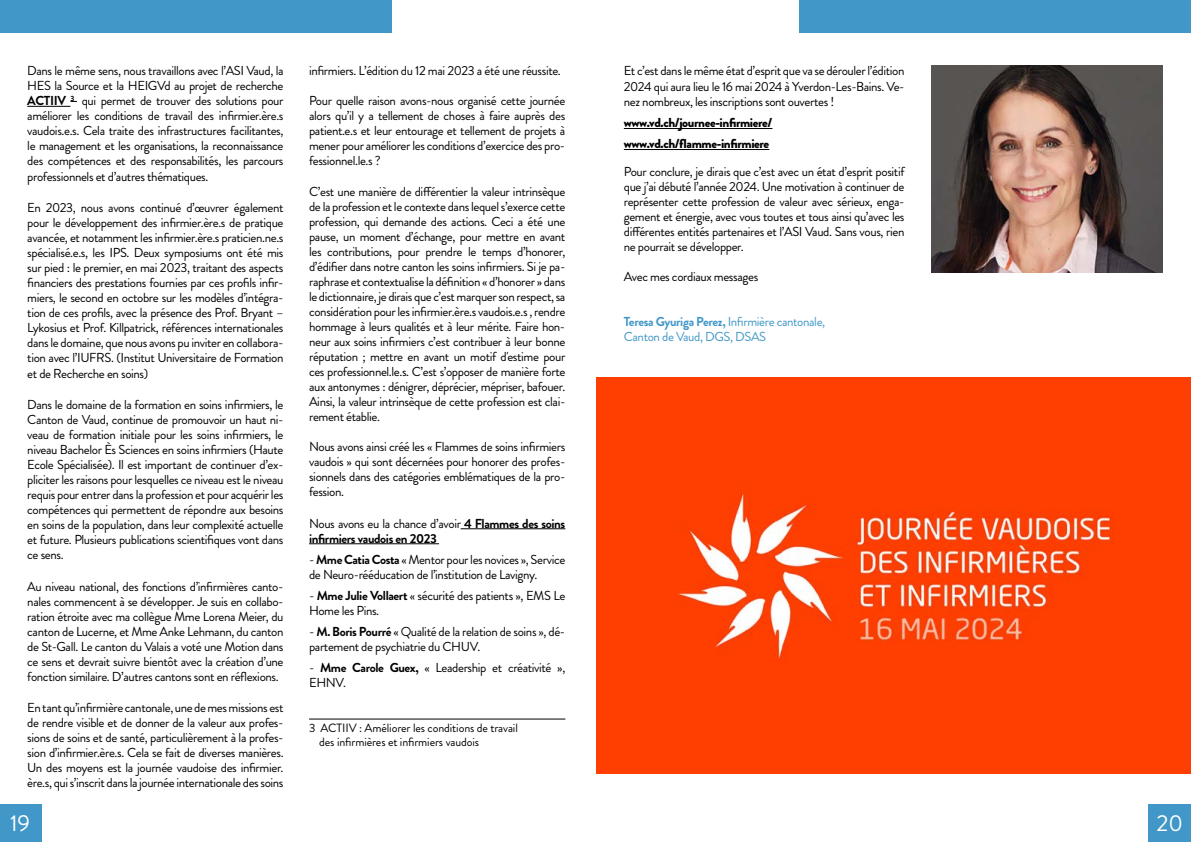
<style>
.page{position:relative;width:1191px;height:842px;background:#fff}
.page>*{position:absolute;margin:0;border:0;box-sizing:border-box;transform-origin:0 0}
.t1{font:23px "Brandon Grotesque";color:#fff}
.t2{font:13px/15px "Brandon Grotesque";letter-spacing:-.03em;color:#000;text-align:justify}
.t3{font:700 13px/15px "Brandon Grotesque";letter-spacing:-.03em;color:#000}
.t4{font:13px/15px "Brandon Grotesque";letter-spacing:-.03em;color:#4197c7}
.t5{font:900 13px/21px "Brandon Grotesque";letter-spacing:-.03em;color:#000}
.t6{font:12px/14px "Brandon Grotesque";letter-spacing:-.01em;color:#000}
.s1{font-weight:700}
.s2{font-weight:400}
</style>
<div class="page">
<hr style="left:27px;top:106px;width:43px;height:1px;background:#000">
<hr style="left:460px;top:528px;width:105px;height:1px;background:#000">
<hr style="left:309px;top:543px;width:130px;height:1px;background:#000">
<div style="left:0;top:0;width:391px;height:33px;background:#4197c7"></div>
<div style="left:0;top:804px;width:41px;height:38px;background:#4197c7"></div>
<div style="left:1148px;top:804px;width:43px;height:38px;background:#4197c7"></div>
<hr style="left:309px;top:719px;width:256px;height:1px;background:#000">
<img style="left:597px;top:377px;width:594px;height:396px">
<hr style="left:624px;top:128px;width:148px;height:1px;background:#000">
<hr style="left:624px;top:149px;width:145px;height:1px;background:#000">
<div style="left:799px;top:0;width:392px;height:33px;background:#4197c7"></div>
<img style="left:931px;top:66px;width:231px;height:206px">
<p class="t2" style="left:27px;top:63px;width:258px">Dans le même sens, nous travaillons avec l’ASI Vaud, la HES la Source et la HEIGVd au projet de recherche <span class="s1">ACTIIV</span> <sup>3</sup> qui permet de trouver des solutions pour améliorer les conditions de travail des infirmier.ère.s vaudois.e.s. Cela traite des infrastructures facilitantes, le management et les organisations, la reconnaissance des compétences et des responsabilités, les parcours professionnels et d’autres thématiques.</p>
<p class="t2" style="left:27px;top:200px;width:258px">En 2023, nous avons continué d’œuvrer également pour le développement des infirmier.ère.s de pratique avancée, et notamment les infirmier.ère.s praticien.ne.s spécialisé.e.s, les IPS. Deux symposiums ont été mis sur pied : le premier, en mai 2023, traitant des aspects financiers des prestations fournies par ces profils infir&shy;miers, le second en octobre sur les modèles d’intégra&shy;tion de ces profils, avec la présence des Prof. Bryant – Lykosius et Prof. Killpatrick, références internationales dans le domaine, que nous avons pu inviter en collabora&shy;tion avec l’IUFRS. (Institut Universitaire de Formation et de Recherche en soins)</p>
<p class="t2" style="left:27px;top:397px;width:258px">Dans le domaine de la formation en soins infirmiers, le Canton de Vaud, continue de promouvoir un haut ni&shy;veau de formation initiale pour les soins infirmiers, le niveau Bachelor Ès Sciences en soins infirmiers (Haute Ecole Spécialisée). Il est important de continuer d’ex&shy;pliciter les raisons pour lesquelles ce niveau est le niveau requis pour entrer dans la profession et pour acquérir les compétences qui permettent de répondre aux besoins en soins de la population, dans leur complexité actuelle et future. Plusieurs publications scientifiques vont dans ce sens.</p>
<p class="t2" style="left:27px;top:579px;width:258px">Au niveau national, des fonctions d’infirmières canto&shy;nales commencent à se développer. Je suis en collabo&shy;ration étroite avec ma collègue Mme Lorena Meier, du canton de Lucerne, et Mme Anke Lehmann, du canton de St-Gall. Le canton du Valais a voté une Motion dans ce sens et devrait suivre bientôt avec la création d’une fonction similaire. D’autres cantons sont en réflexions.</p>
<p class="t2" style="left:27px;top:700px;width:258px">En tant qu’infirmière cantonale, une de mes missions est de rendre visible et de donner de la valeur aux profes&shy;sions de soins et de santé, particulièrement à la profes&shy;sion d’infirmier.ère.s. Cela se fait de diverses manières.<br>Un des moyens est la journée vaudoise des infirmier. ère.s, qui s’inscrit dans la journée internationale des soins</p>
<p class="t2" style="left:309px;top:63px;width:253px">infirmiers. L’édition du 12 mai 2023 a été une réussite.</p>
<p class="t2" style="left:309px;top:93px;width:258px">Pour quelle raison avons-nous organisé cette journée alors qu’il y a tellement de choses à faire auprès des patient.e.s et leur entourage et tellement de projets à mener pour améliorer les conditions d’exercice des pro&shy;fessionnel.le.s ?</p>
<p class="t2" style="left:309px;top:184px;width:258px">C’est une manière de différentier la valeur intrinsèque de la profession et le contexte dans lequel s’exerce cette profession, qui demande des actions. Ceci a été une pause, un moment d’échange, pour mettre en avant les contributions, pour prendre le temps d’honorer, d’édifier dans notre canton les soins infirmiers. Si je pa&shy;raphrase et contextualise la définition « d’honorer » dans le dictionnaire, je dirais que c’est marquer son respect, sa considération pour les infirmier.ère.s vaudois.e.s , rendre hommage à leurs qualités et à leur mérite. Faire hon&shy;neur aux soins infirmiers c’est contribuer à leur bonne réputation ; mettre en avant un motif d'estime pour ces professionnel.le.s. C’est s’opposer de manière forte aux antonymes : dénigrer, déprécier, mépriser, bafouer.<br>Ainsi, la valeur intrinsèque de cette profession est clai&shy;rement établie.</p>
<p class="t2" style="left:309px;top:439px;width:258px">Nous avons ainsi créé les « Flammes de soins infirmiers vaudois » qui sont décernées pour honorer des profes&shy;sionnels dans des catégories emblématiques de la pro&shy;fession.</p>
<p class="t3" style="left:309px;top:516px;width:258px"><span class="s2">Nous avons eu la chance d’avoir</span> 4 Flammes des soins infirmiers vaudois en 2023</p>
<p class="t2" style="left:309px;top:552px;width:258px">- <span class="s1">Mme Catia Costa</span> « Mentor pour les novices », Service de Neuro-rééducation de l’institution de Lavigny.</p>
<p class="t2" style="left:309px;top:588px;width:258px">- <span class="s1">Mme Julie Vollaert</span> « sécurité des patients », EMS Le<br>Home les Pins.</p>
<p class="t2" style="left:309px;top:624px;width:258px">- <span class="s1">M. Boris Pourré</span> « Qualité de la relation de soins », dé&shy;partement de psychiatrie du CHUV.</p>
<p class="t2" style="left:309px;top:660px;width:258px">- <span class="s1">Mme Carole Guex,</span> « Leadership et créativité »,<br>EHNV.</p>
<p class="t6" style="left:319px;top:721px;width:200px;text-indent:-10px">3 ACTIIV : Améliorer les conditions de travail des infirmières et infirmiers vaudois</p>
<p class="t2" style="left:624px;top:63px;width:282px;line-height:15.6px">Et c’est dans le même état d’esprit que va se dérouler l’édition 2024 qui aura lieu le 16 mai 2024 à Yverdon-Les-Bains. Ve&shy;nez nombreux, les inscriptions sont ouvertes !</p>
<p class="t5" style="left:624px;top:112px;width:150px">www.vd.ch/journee-infirmiere/ www.vd.ch/flamme-infirmiere</p>
<p class="t2" style="left:624px;top:164px;width:282px">Pour conclure, je dirais que c’est avec un état d’esprit positif que j’ai débuté l’année 2024. Une motivation à continuer de représenter cette profession de valeur avec sérieux, enga&shy;gement et énergie, avec vous toutes et tous ainsi qu’avec les différentes entités partenaires et l’ASI Vaud. Sans vous, rien ne pourrait se développer.</p>
<p class="t2" style="left:624px;top:269px;width:136px">Avec mes cordiaux messages</p>
<p class="t4" style="left:624px;top:314px;width:203px"><span class="s1">Teresa Gyuriga Perez,</span> Infirmière cantonale,<br>Canton de Vaud, DGS, DSAS</p>
<h1 class="t1" style="left:10px;top:807px;width:21px">19</h1>
<h1 class="t1" style="left:1156px;top:807px;width:28px">20</h1>
</div>
